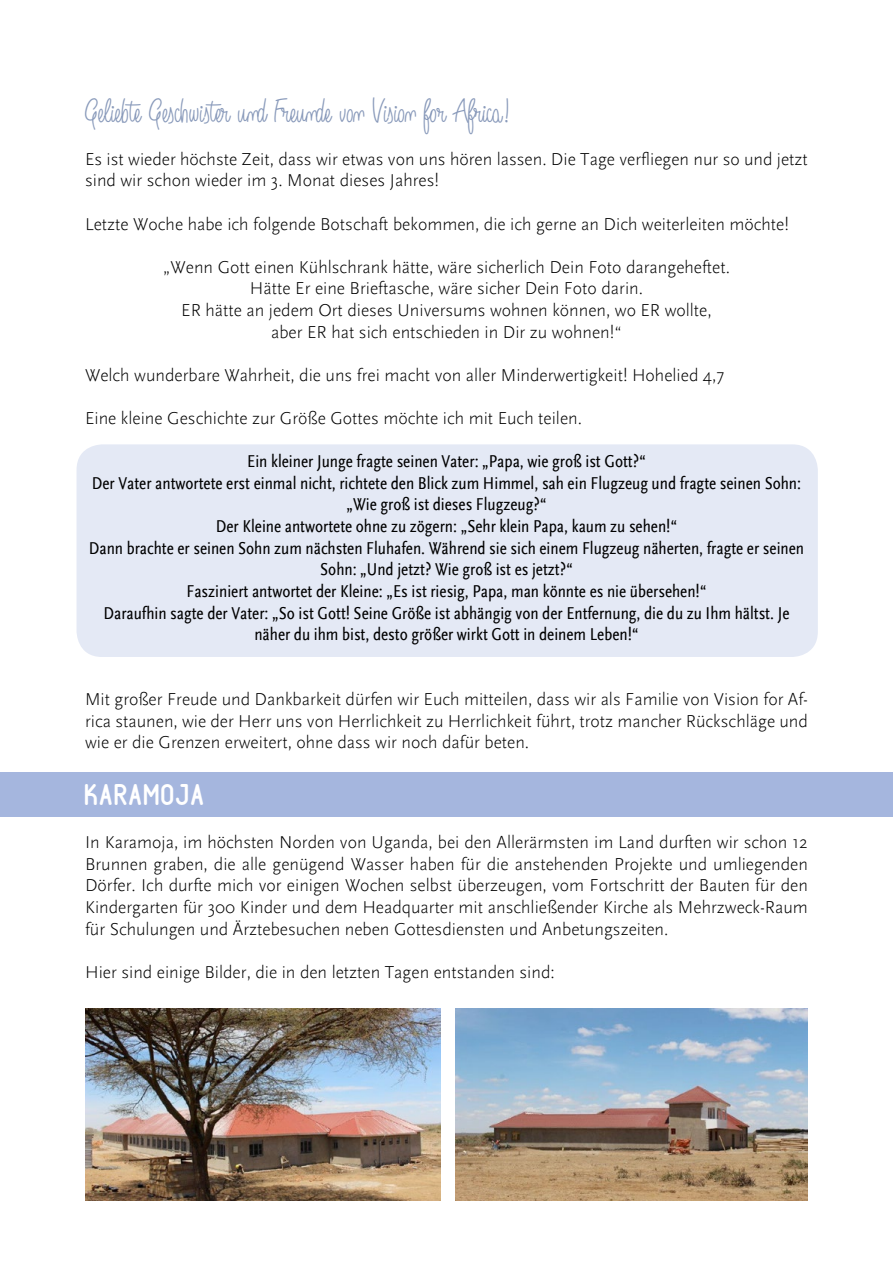
<style>
.page{position:relative;width:893px;height:1263px;background:#fff}
.page>*{position:absolute;margin:0;border:0;box-sizing:border-box;transform-origin:0 0}
.t1{font:36px "Angelique Rose FFP";letter-spacing:-.005em;color:#8899ba}
.t2{font:600 30px "Fabiolo";color:#fff}
.t3{font:300 18px/21.6px "Scala Sans";color:#000;text-align:justify}
.t4{font:condensed 18px/21.6px "Scala Sans";color:#000;text-align:center}
</style>
<div class="page">
<div style="left:77px;top:444px;width:741px;height:213px;background:#e4e9f5;border-radius:26px"></div>
<div style="left:0;top:772px;width:893px;height:44px;background:#a5b6de"></div>
<img style="left:85px;top:1008px;width:356px;height:192px">
<img style="left:455px;top:1008px;width:353px;height:192px">
<h1 class="t1" style="left:85px;top:92px;width:427px">Geliebte Geschwister und Freunde von Vision for Africa!</h1>
<p class="t3" style="left:85px;top:148px;width:724px">Es ist wieder höchste Zeit, dass wir etwas von uns hören lassen. Die Tage verfliegen nur so und jetzt sind wir schon wieder im 3. Monat dieses Jahres!</p>
<p class="t3" style="left:85px;top:213px;width:705px">Letzte Woche habe ich folgende Botschaft bekommen, die ich gerne an Dich weiterleiten möchte!</p>
<p class="t3" style="left:163px;top:256px;width:569px;text-align:center">„Wenn Gott einen Kühlschrank hätte, wäre sicherlich Dein Foto darangeheftet.<br>Hätte Er eine Brieftasche, wäre sicher Dein Foto darin.<br>ER hätte an jedem Ort dieses Universums wohnen können, wo ER wollte,<br>aber ER hat sich entschieden in Dir zu wohnen!“</p>
<p class="t3" style="left:85px;top:364px;width:641px">Welch wunderbare Wahrheit, die uns frei macht von aller Minderwertigkeit! Hohelied 4,7</p>
<p class="t3" style="left:85px;top:408px;width:498px">Eine kleine Geschichte zur Größe Gottes möchte ich mit Euch teilen.</p>
<p class="t4" style="left:89px;top:451px;width:717px">Ein kleiner Junge fragte seinen Vater: „Papa, wie groß ist Gott?“<br>Der Vater antwortete erst einmal nicht, richtete den Blick zum Himmel, sah ein Flugzeug und fragte seinen Sohn: „Wie groß ist dieses Flugzeug?“<br>Der Kleine antwortete ohne zu zögern: „Sehr klein Papa, kaum zu sehen!“<br>Dann brachte er seinen Sohn zum nächsten Fluhafen. Während sie sich einem Flugzeug näherten, fragte er seinen Sohn: „Und jetzt? Wie groß ist es jetzt?“<br>Fasziniert antwortet der Kleine: „Es ist riesig, Papa, man könnte es nie übersehen!“<br>Daraufhin sagte der Vater: „So ist Gott! Seine Größe ist abhängig von der Entfernung, die du zu Ihm hältst. Je näher du ihm bist, desto größer wirkt Gott in deinem Leben!“</p>
<p class="t3" style="left:85px;top:688px;width:724px">Mit großer Freude und Dankbarkeit dürfen wir Euch mitteilen, dass wir als Familie von Vision for Af&shy;rica staunen, wie der Herr uns von Herrlichkeit zu Herrlichkeit führt, trotz mancher Rückschläge und wie er die Grenzen erweitert, ohne dass wir noch dafür beten.</p>
<h2 class="t2" style="left:85px;top:779px;width:122px">KARAMOJA</h2>
<p class="t3" style="left:85px;top:832px;width:724px">In Karamoja, im höchsten Norden von Uganda, bei den Allerärmsten im Land durften wir schon 12<br>Brunnen graben, die alle genügend Wasser haben für die anstehenden Projekte und umliegenden Dörfer. Ich durfte mich vor einigen Wochen selbst überzeugen, vom Fortschritt der Bauten für den Kindergarten für 300 Kinder und dem Headquarter mit anschließender Kirche als Mehrzweck-Raum für Schulungen und Ärztebesuchen neben Gottesdiensten und Anbetungszeiten.</p>
<p class="t3" style="left:85px;top:961px;width:471px">Hier sind einige Bilder, die in den letzten Tagen entstanden sind:</p>
</div>
